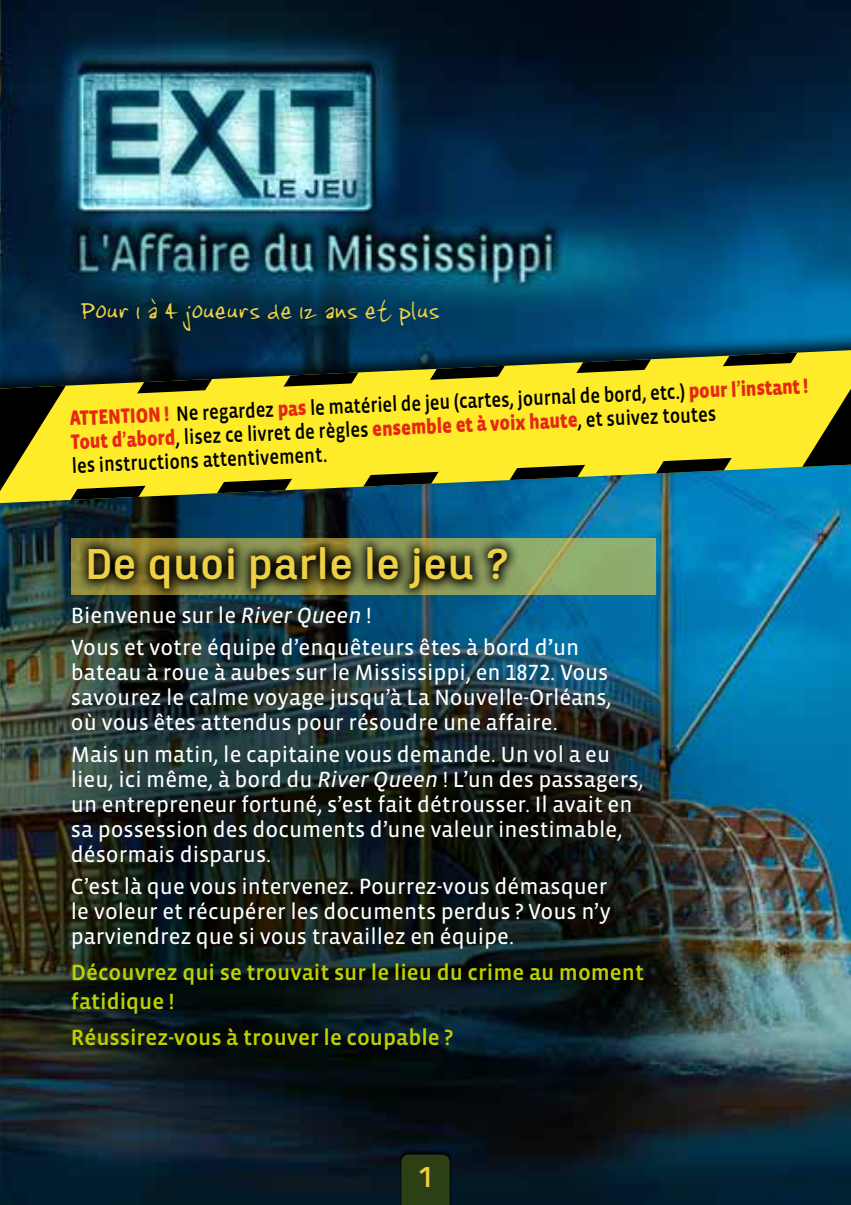
<style>
.page{position:relative;width:851px;height:1205px;background:#fff}
.page>*{position:absolute;margin:0;border:0;box-sizing:border-box;transform-origin:0 0}
.t1{font:700 45px "Marianina X Wd FY";color:#edd044}
.t2{font:35px "Jenkinsv 20 Thik";letter-spacing:.03em;color:#edd044}
.t3{font:700 30px "Marianina X Wd FY";color:#edd044}
.t4{font:22.5px/25px "Vista Sans OT";color:#fff}
.t5{font:500 22.5px/28.8px "Vista Sans OT";color:#bed000}
.t6{font:500 21.25px/22.5px "Vista Sans OT";color:#000;scale:.86 1}
.s1{font-weight:900;color:#e52713}
.s2{color:#e52713}
.s3{font-style:italic}
.s4{font-weight:500}
</style>
<div class="page">
<img style="left:1px;top:0;width:849px;height:1205px">
<div style="left:0;top:329px;width:850px;height:180px;background:#000;opacity:.75"></div>
<svg style="left:1px;top:350px;width:849px;height:153px;background:#0e4a65"></svg>
<svg style="left:1px;top:353px;width:849px;height:147px;background:#416045"></svg>
<svg style="left:66px;top:362px;width:752px;height:127px;background:#cdc72f"></svg>
<div style="left:399px;top:1149px;width:53px;height:56px;background:#000;opacity:.75"></div>
<div style="left:401px;top:1154px;width:48px;height:51px;background:#2d4015"></div>
<img style="left:0;top:0;width:1px;height:1205px">
<svg style="left:71px;top:538px;width:584px;height:57px;background:#90aa6a"></svg>
<svg style="left:76px;top:534px;width:443px;height:67px;background:#4c5534"></svg>
<h2 class="t2" style="left:79px;top:291px;width:360px">Pour 1 à 4 joueurs de 12 ans et plus</h2>
<p class="t6" style="left:69px;top:411px;width:861px;rotate:-3deg"><sup>ATT</sup><span class="s1">ENTION !</span> Ne regardez <span class="s1">pas</span> le matériel de jeu (cartes, journal de bord, etc.) <span class="s1">pour l</span><span class="s2">’</span><span class="s1">instant !<br>Tout d</span><span class="s2">’</span><span class="s1">abord</span>, lisez ce livret de règles <span class="s1">ensemble et à voix haute</span>, et suivez toutes<br>les instructions attentivement.</p>
<h1 class="t1" style="left:85px;top:540px;width:427px">De quoi parle le jeu ?</h1>
<p class="t4" style="left:71px;top:600px;width:510px;line-height:32px">Bienvenue sur le <span class="s3">River Queen</span> !<br>Vous et votre équipe d’enquêteurs êtes à bord d<span class="s4">’</span>un</p>
<p class="t4" style="left:71px;top:660px;width:542px">bateau à roue à aubes sur le Mississippi, en 1872. Vous savourez le calme voyage jusqu’à La Nouvelle-Orléans, où vous êtes attendus pour résoudre une affaire.</p>
<p class="t4" style="left:71px;top:742px;width:574px">Mais un matin, le capitaine vous demande. Un vol a eu lieu, ici même, à bord du <span class="s3">River Queen</span> ! L’un des passagers, un entrepreneur fortuné, s’est fait détrousser. Il avait en sa possession des documents d’une valeur inestimable, désormais disparus.</p>
<p class="t4" style="left:71px;top:874px;width:541px">C’est là que vous intervenez. Pourrez-vous démasquer le voleur et récupérer les documents perdus ? Vous n’y parviendrez que si vous travaillez en équipe.</p>
<p class="t5" style="left:71px;top:958px;width:574px">Découvrez qui se trouvait sur le lieu du crime au moment fatidique !</p>
<p class="t5" style="left:71px;top:1023px;width:384px">Réussirez-vous à trouver le coupable ?</p>
<h3 class="t3" style="left:416px;top:1161px;width:19px">1</h3>
</div>
